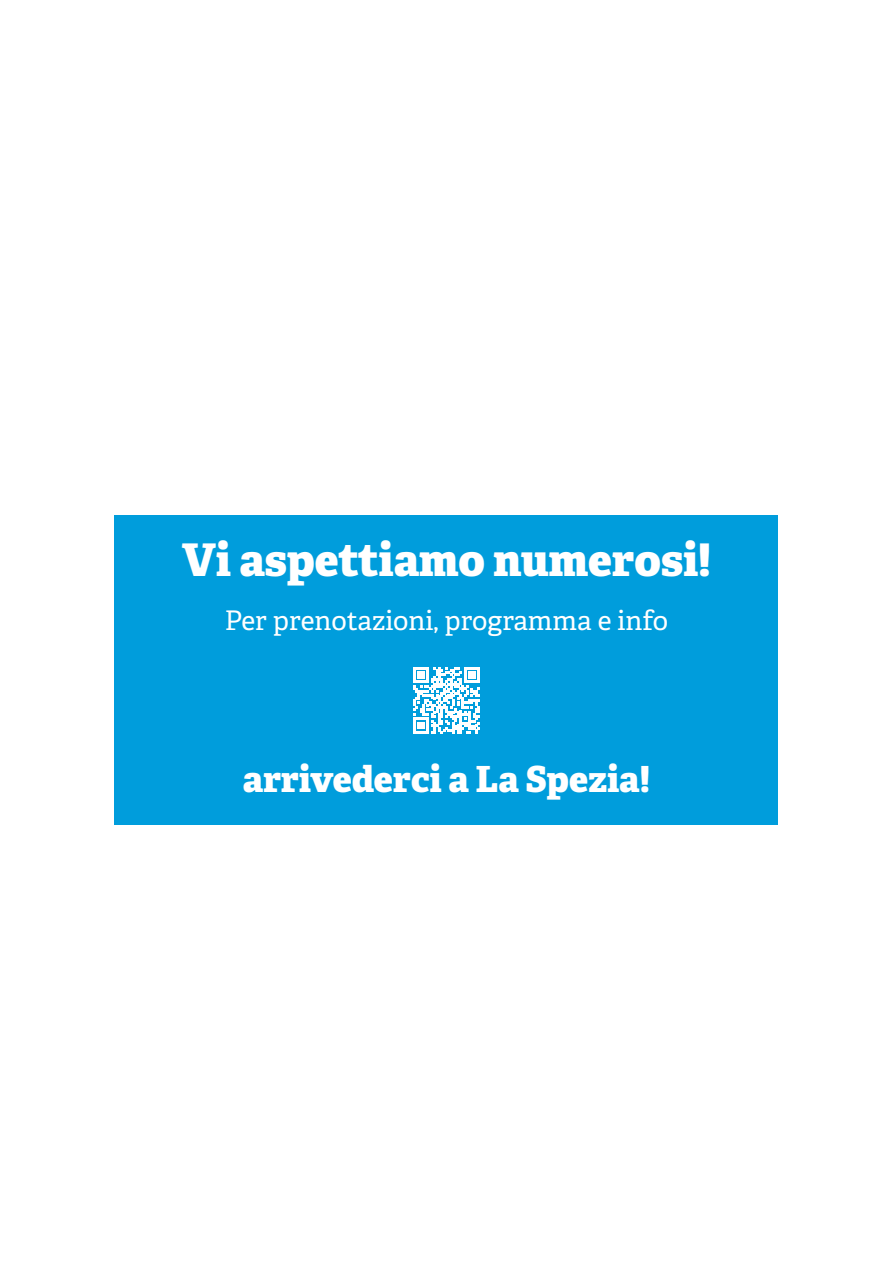
<style>
.page{position:relative;width:893px;height:1263px;background:#fff}
.page>*{position:absolute;margin:0;border:0;box-sizing:border-box;transform-origin:0 0}
.t1{font:800 45px "Adelle";letter-spacing:-.005em;color:#fff}
.t2{font:800 36px "Adelle";color:#fff}
.t3{font:27px "Adelle";color:#fff}
</style>
<div class="page">
<div style="left:115px;top:516px;width:663px;height:309px;background:#009ddc"></div>
<svg style="left:413px;top:667px;width:67px;height:67px"></svg>
<h1 class="t1" style="left:182px;top:531px;width:531px">Vi aspettiamo numerosi!</h1>
<p class="t3" style="left:225px;top:604px;width:445px">Per prenotazioni, programma e info</p>
<h2 class="t2" style="left:243px;top:756px;width:409px">arrivederci a La Spezia!</h2>
</div>
